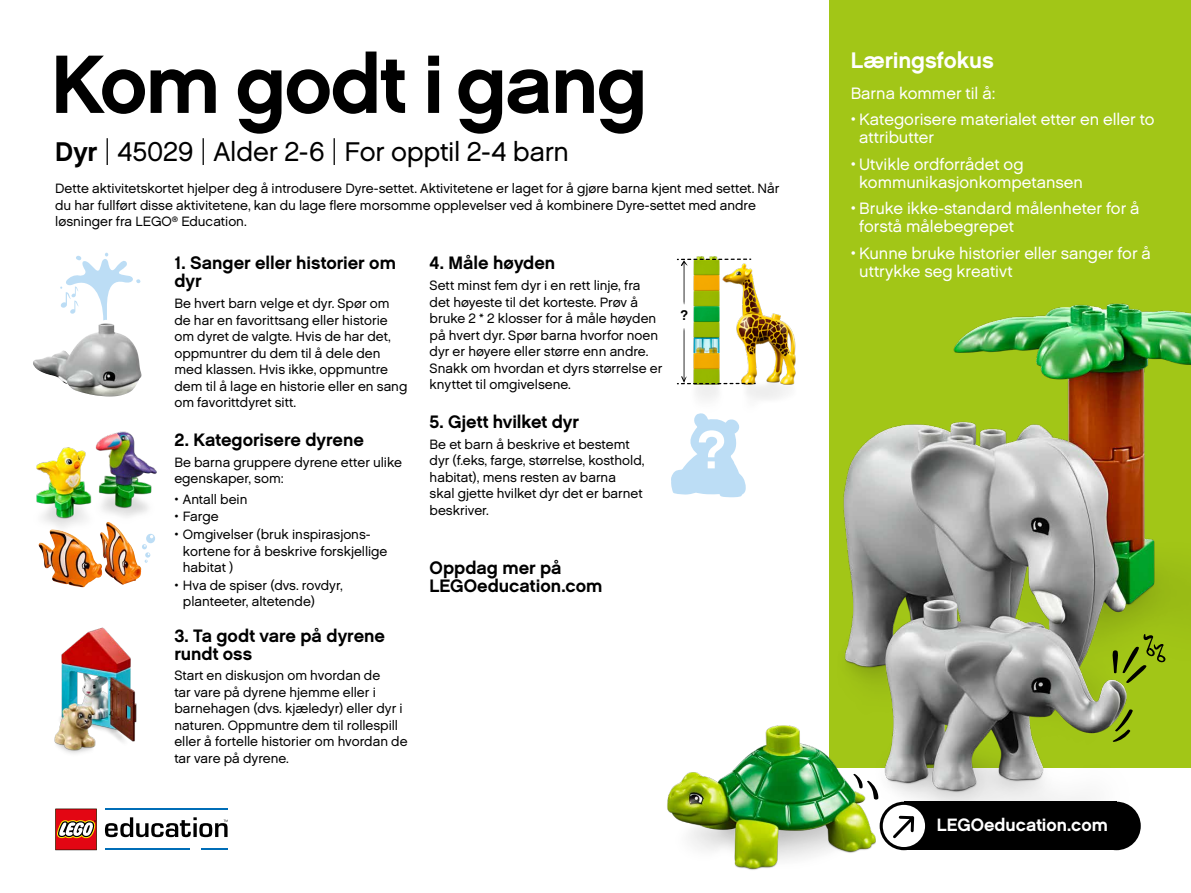
<style>
.page{position:relative;width:1191px;height:893px;background:#fff}
.page>*{position:absolute;margin:0;border:0;box-sizing:border-box;transform-origin:0 0}
.t1{font:700 82.5px "LEGO Chalet 60";letter-spacing:-.02em;color:#000}
.t2{font:700 53.55px "LEGO Chalet 60";color:#fff}
.t3{font:27px "LEGO Chalet 60";letter-spacing:-.005em;color:#000}
.t4{font:700 22.5px "LEGO Chalet 60";letter-spacing:-.005em;color:#fff}
.t5{font:700 18px/18px "LEGO Chalet 60";color:#000}
.t6{font:700 17.85px "LEGO Chalet 60";color:#fff}
.t7{font:16.5px/18px "LEGO Chalet 60";color:#fff}
.t8{font:700 13.95px "LEGO Chalet 60";color:#000}
.t9{font:13.5px/16.5px "LEGO Chalet 60";color:#000}
.s1{font-weight:700}
.s2{font-weight:300;font-size:36px}
</style>
<div class="page">
<div style="left:829px;top:0;width:362px;height:767px;background:#a2c617"></div>
<img style="left:843px;top:303px;width:348px;height:548px">
<img style="left:667px;top:706px;width:228px;height:164px">
<svg style="left:1112px;top:709px;width:21px;height:33px"></svg>
<svg style="left:1112px;top:634px;width:53px;height:49px"></svg>
<svg style="left:853px;top:774px;width:25px;height:26px"></svg>
<img style="left:33px;top:323px;width:109px;height:73px">
<svg style="left:671px;top:419px;width:74px;height:78px"></svg>
<img style="left:687px;top:256px;width:109px;height:163px">
<svg style="left:677px;top:259px;width:74px;height:46px"></svg>
<img style="left:677px;top:327px;width:78px;height:57px">
<img style="left:44px;top:541px;width:97px;height:46px">
<svg style="left:60px;top:253px;width:81px;height:67px"></svg>
<div style="left:146px;top:534px;width:9px;height:9px;background:#bcddf5;border-radius:50%"></div>
<svg style="left:142px;top:544px;width:8px;height:19px"></svg>
<img style="left:106px;top:431px;width:51px;height:110px">
<img style="left:36px;top:436px;width:70px;height:126px">
<img style="left:54px;top:627px;width:83px;height:127px">
<svg style="left:879px;top:802px;width:49px;height:48px"></svg>
<div style="left:1092px;top:802px;width:48px;height:48px;background:#000;border-radius:50%"></div>
<div style="left:904px;top:802px;width:212px;height:48px;background:#000"></div>
<div style="left:882px;top:805px;width:43px;height:42px;background:#fff;border-radius:50%"></div>
<svg style="left:893px;top:815px;width:22px;height:24px"></svg>
<hr style="left:105px;top:809px;width:122px;height:1px;background:#006db7">
<hr style="left:105px;top:848px;width:85px;height:2px;background:#006db7">
<hr style="left:201px;top:848px;width:26px;height:2px;background:#006db7">
<svg style="left:105px;top:817px;width:122px;height:20px"></svg>
<svg style="left:55px;top:809px;width:42px;height:41px;background:#c53f38"></svg>
<h1 class="t1" style="left:51px;top:32px;width:597px">Kom godt i gang</h1>
<h3 class="t3" style="left:55px;top:135px;width:515px"><span class="s1">Dyr</span> <span class="s2">|</span> 45029 <span class="s2">|</span> Alder 2-6 <span class="s2">|</span> For opptil 2-4 barn</h3>
<p class="t9" style="left:55px;top:180px;width:725px">Dette aktivitetskortet hjelper deg å introdusere Dyre-settet. Aktivitetene er laget for å gjøre barna kjent med settet. Når du har fullført disse aktivitetene, kan du lage flere morsomme opplevelser ved å kombinere Dyre-settet med andre løsninger fra LEGO<sup>®</sup> Education.</p>
<h3 class="t5" style="left:174px;top:254px;width:223px">1. Sanger eller historier om dyr</h3>
<p class="t9" style="left:174px;top:295px;width:234px">Be hvert barn velge et dyr. Spør om de har en favorittsang eller historie om dyret de valgte. Hvis de har det, oppmuntrer du dem til å dele den med klassen. Hvis ikke, oppmuntre dem til å lage en historie eller en sang om favorittdyret sitt.</p>
<h3 class="t5" style="left:174px;top:430px;width:191px">2. Kategorisere dyrene</h3>
<p class="t9" style="left:174px;top:454px;width:229px">Be barna gruppere dyrene etter ulike egenskaper, som:</p>
<p class="t9" style="left:174px;top:491px;width:75px">• Antall bein</p>
<p class="t9" style="left:174px;top:508px;width:46px">• Farge</p>
<p class="t9" style="left:183px;top:526px;width:206px;text-indent:-9px">• Omgivelser (bruk inspirasjons&shy;kortene for å beskrive forskjellige habitat )</p>
<p class="t9" style="left:183px;top:577px;width:161px;text-indent:-9px">• Hva de spiser (dvs. rovdyr, planteeter, altetende)</p>
<h3 class="t5" style="left:174px;top:626px;width:212px">3. Ta godt vare på dyrene rundt oss</h3>
<p class="t9" style="left:174px;top:667px;width:235px">Start en diskusjon om hvordan de<br>tar vare på dyrene hjemme eller i barnehagen (dvs. kjæledyr) eller dyr i naturen. Oppmuntre dem til rollespill eller å fortelle historier om hvordan de tar vare på dyrene.</p>
<h3 class="t5" style="left:429px;top:254px;width:127px">4. Måle høyden</h3>
<p class="t9" style="left:429px;top:277px;width:234px">Sett minst fem dyr i en rett linje, fra det høyeste til det korteste. Prøv å bruke 2 * 2 klosser for å måle høyden på hvert dyr. Spør barna hvorfor noen dyr er høyere eller større enn andre.<br>Snakk om hvordan et dyrs størrelse er knyttet til omgivelsene.</p>
<h3 class="t5" style="left:429px;top:412px;width:151px">5. Gjett hvilket dyr</h3>
<p class="t9" style="left:429px;top:436px;width:216px">Be et barn å beskrive et bestemt dyr (f.eks, farge, størrelse, kosthold, habitat), mens resten av barna<br>skal gjette hvilket dyr det er barnet beskriver.</p>
<p class="t8" style="left:680px;top:307px;width:9px">?</p>
<h2 class="t2" style="left:697px;top:416px;width:31px">?</h2>
<h3 class="t5" style="left:429px;top:559px;width:174px">Oppdag mer på<br>LEGOeducation.com</h3>
<h3 class="t4" style="left:850px;top:46px;width:145px">Læringsfokus</h3>
<p class="t7" style="left:850px;top:84px;width:146px">Barna kommer til å:</p>
<p class="t7" style="left:859px;top:110px;width:297px;text-indent:-8px">• Kategorisere materialet etter en eller to attributter</p>
<p class="t7" style="left:859px;top:155px;width:225px;text-indent:-8px">• Utvikle ordforrådet og kommunikasjonkompetansen</p>
<p class="t7" style="left:859px;top:199px;width:282px;text-indent:-8px">• Bruke ikke-standard målenheter for å forstå målebegrepet</p>
<p class="t7" style="left:859px;top:244px;width:293px;text-indent:-8px">• Kunne bruke historier eller sanger for å uttrykke seg kreativt</p>
<h3 class="t6" style="left:937px;top:814px;width:172px">LEGOeducation.com</h3>
</div>
